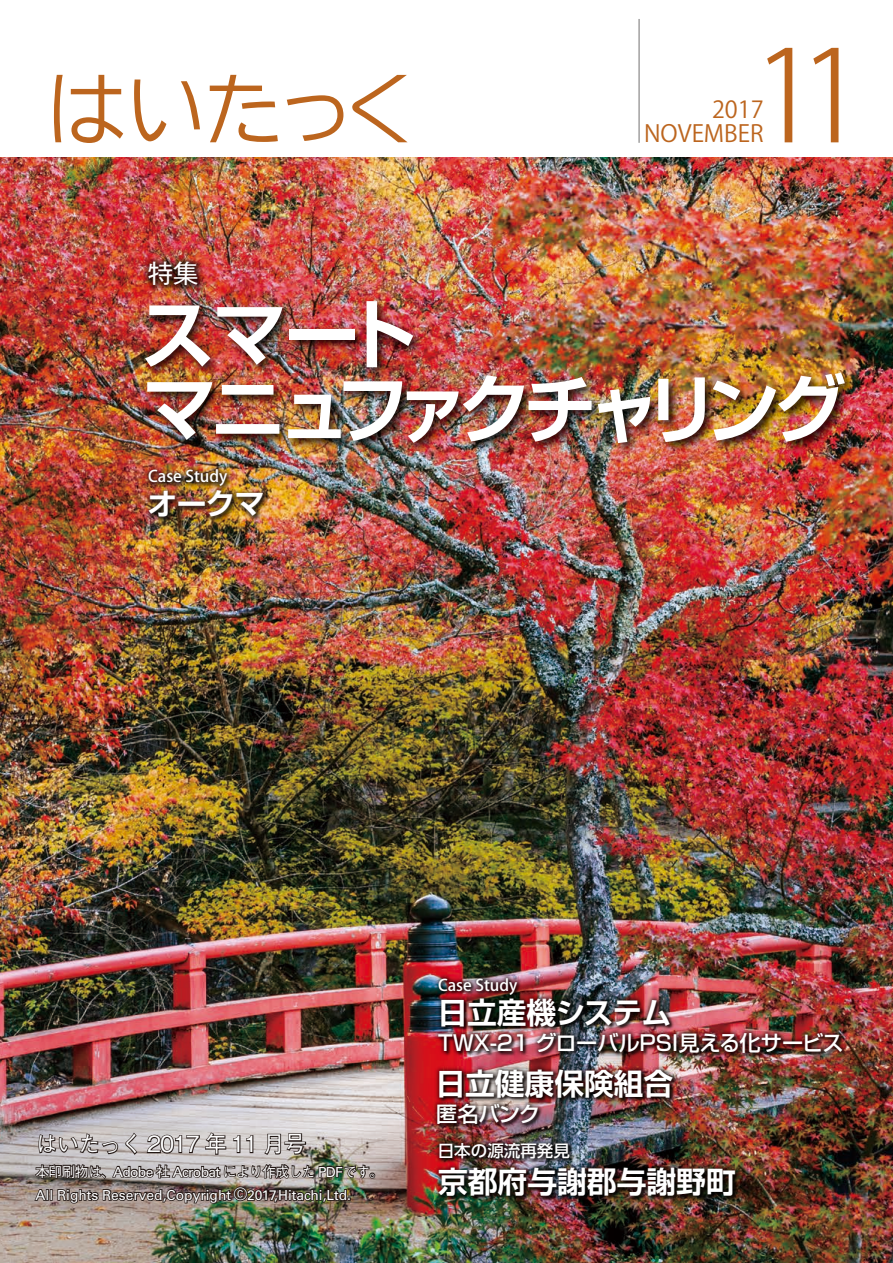
<style>
.page{position:relative;width:893px;height:1263px;background:#fff}
.page>*{position:absolute;margin:0;border:0;box-sizing:border-box;transform-origin:0 0}
.t1{font:300 126.45px "Koz Go Pro";color:#bc651e}
.t2{font:700 75px/75px "Shin Go Pro De";letter-spacing:-.13em;color:#fff}
.t3{font:700 29.7px "Shin Go Pro De";color:#fff}
.t4{font:700 29.7px "Shin Go Pro De";letter-spacing:-.03em;color:#fff}
.t5{font:25.5px "Gothic MB101 Pro";color:#fff}
.t6{font:23.4px/24.5px "Koz Go Pro";color:#bc651e;text-align:right}
.t7{font:500 22.35px "Gothic BBB Pro";letter-spacing:-.05em;color:#fff}
.t8{font:500 21.3px "Shin Go Pro";letter-spacing:-.005em;color:#fff}
.t9{font:500 16.5px "UD Shin Go Pro";color:#fff}
.t10{font:500 15.9px "Koz Go Pr 6 N";color:#fff}
.t11{font:13.8px/23.2px "Univers";color:#fff}
.s1{font-family:"Gothic BBB Pro";font-weight:500}
.s2{font-size:16.95px}
</style>
<div class="page">
<img style="left:0;top:157px;width:893px;height:1106px">
<img style="left:92px;top:412px;width:228px;height:165px">
<img style="left:144px;top:468px;width:129px;height:62px">
<img style="left:381px;top:1110px;width:411px;height:145px">
<img style="left:380px;top:1012px;width:350px;height:170px">
<img style="left:381px;top:920px;width:512px;height:190px">
<img style="left:436px;top:1141px;width:306px;height:64px">
<img style="left:434px;top:1066px;width:246px;height:66px">
<img style="left:436px;top:975px;width:413px;height:86px">
<img style="left:135px;top:289px;width:725px;height:179px">
<img style="left:90px;top:203px;width:167px;height:142px">
<hr style="left:639px;top:19px;width:1px;height:124px;background:#727170">
<svg style="left:181px;top:81px;width:19px;height:48px"></svg>
<svg style="left:134px;top:79px;width:32px;height:62px"></svg>
<svg style="left:287px;top:95px;width:56px;height:46px"></svg>
<svg style="left:352px;top:75px;width:55px;height:67px"></svg>
<svg style="left:210px;top:75px;width:68px;height:67px"></svg>
<svg style="left:71px;top:75px;width:52px;height:68px"></svg>
<svg style="left:54px;top:75px;width:9px;height:67px"></svg>
<img style="left:33px;top:1118px;width:342px;height:90px">
<p class="t5" style="left:148px;top:252px;width:52px">特集</p>
<p class="t1" style="left:751px;top:13px;width:117px">11</p>
<p class="t6" style="left:644px;top:98px;width:121px">2017<br>NOVEMBER</p>
<p class="t2" style="left:141px;top:288px;width:707px">スマート<br>マニュファクチャリング</p>
<p class="t10" style="left:148px;top:468px;width:81px">Case Study</p>
<p class="t3" style="left:147px;top:480px;width:119px">オークマ</p>
<p class="t7" style="left:36px;top:1126px;width:272px">はいたっく 2017 年 11 月号</p>
<p class="t11" style="left:36px;top:1160px;width:349px"><span class="s1">本印刷物は、</span>Adobe <span class="s1">社</span> Acrobat <span class="s1">により作成した</span> PDF<span class="s1">です。<br></span>All Rights Reserved,Copyright <span class="s2">©</span>2017,Hitachi,Ltd.</p>
<p class="t10" style="left:438px;top:976px;width:81px">Case Study</p>
<p class="t4" style="left:438px;top:988px;width:235px">日立産機システム</p>
<p class="t8" style="left:438px;top:1025px;width:407px">TWX-21 グローバルPSI見える化サービス</p>
<p class="t3" style="left:436px;top:1059px;width:239px">日立健康保険組合</p>
<p class="t8" style="left:436px;top:1096px;width:106px">匿名バンク</p>
<p class="t9" style="left:438px;top:1137px;width:133px">日本の源流再発見</p>
<p class="t3" style="left:438px;top:1157px;width:299px">京都府与謝郡与謝野町</p>
</div>
